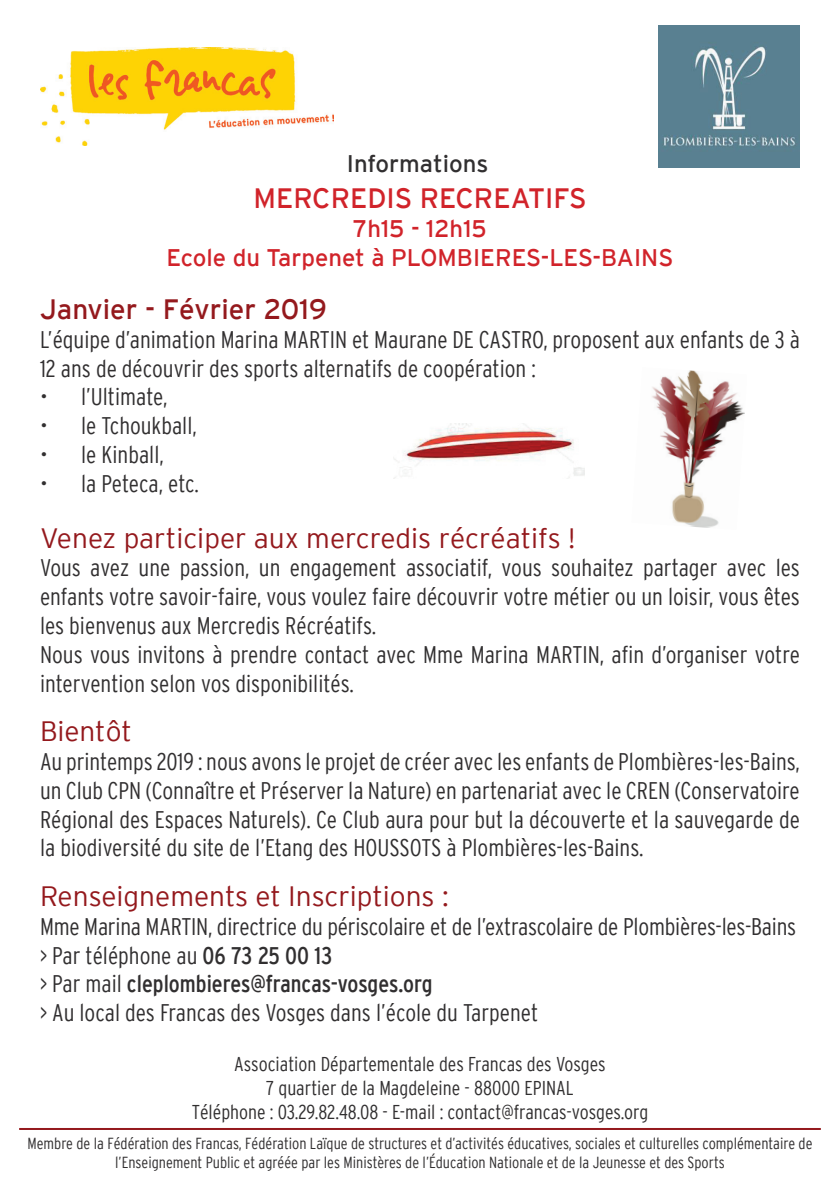
<style>
.page{position:relative;width:840px;height:1191px;background:#fff}
.page>*{position:absolute;margin:0;border:0;box-sizing:border-box;transform-origin:0 0}
.t1{font:300 28px "Interstate";color:#94191d}
.t2{font:28px "Interstate";color:#94191d}
.t3{font:28px "Interstate";color:#d1232a}
.t4{font:300 condensed 24px/28.8px "Interstate";color:#312f30}
.t5{font:24px/28.8px "Interstate";color:#d1232a;text-align:center}
.t6{font:24px "Interstate";color:#312f30}
.t7{font:300 condensed 20px/24px "Interstate";color:#312f30;text-align:center}
.t8{font:300 condensed 16px/19.2px "Interstate";color:#312f30;text-align:center}
.s1{font-weight:400}
</style>
<div class="page">
<img style="left:40px;top:47px;width:293px;height:98px">
<hr style="left:19px;top:1128px;width:801px;height:2px;background:#94191d">
<img style="left:652px;top:370px;width:93px;height:158px">
<img style="left:393px;top:424px;width:191px;height:54px">
<img style="left:658px;top:26px;width:141px;height:141px">
<p class="t6" style="left:347px;top:150px;width:143px">Informations</p>
<p class="t3" style="left:253px;top:183px;width:334px">MERCREDIS RECREATIFS</p>
<p class="t5" style="left:166px;top:214px;width:508px">7h15 - 12h15<br>Ecole du Tarpenet à PLOMBIERES-LES-BAINS</p>
<p class="t2" style="left:40px;top:293px;width:288px">Janvier - Février 2019</p>
<p class="t4" style="left:40px;top:325px;width:761px">L’équipe d’animation Marina MARTIN et Maurane DE CASTRO, proposent aux enfants de 3 à<br>12 ans de découvrir des sports alternatifs de coopération :</p>
<p class="t4" style="left:40px;top:382px;width:129px">• l’Ultimate,</p>
<p class="t4" style="left:40px;top:411px;width:158px">• le Tchoukball,</p>
<p class="t4" style="left:40px;top:440px;width:125px">• le Kinball,</p>
<p class="t4" style="left:40px;top:469px;width:160px">• la Peteca, etc.</p>
<p class="t1" style="left:40px;top:522px;width:536px">Venez participer aux mercredis récréatifs !</p>
<p class="t4" style="left:40px;top:553px;width:761px">Vous avez une passion, un engagement associatif, vous souhaitez partager avec les enfants votre savoir-faire, vous voulez faire découvrir votre métier ou un loisir, vous êtes les bienvenus aux Mercredis Récréatifs.<br>Nous vous invitons à prendre contact avec Mme Marina MARTIN, afin d’organiser votre intervention selon vos disponibilités.</p>
<p class="t1" style="left:40px;top:715px;width:93px">Bientôt</p>
<p class="t4" style="left:40px;top:747px;width:761px;text-align:justify">Au printemps 2019 : nous avons le projet de créer avec les enfants de Plombières-les-Bains, un Club CPN (Connaître et Préserver la Nature) en partenariat avec le CREN (Conservatoire Régional des Espaces Naturels). Ce Club aura pour but la découverte et la sauvegarde de la biodiversité du site de l’Etang des HOUSSOTS à Plombières-les-Bains.</p>
<p class="t1" style="left:40px;top:880px;width:410px">Renseignements et Inscriptions :</p>
<p class="t4" style="left:40px;top:911px;width:757px">Mme Marina MARTIN, directrice du périscolaire et de l’extrascolaire de Plombières-les-Bains &gt; Par téléphone au <span class="s1">06 73 25 00 13<br></span>&gt; Par mail <span class="s1">cleplombieres@francas-vosges.org<br></span>&gt; Au local des Francas des Vosges dans l’école du Tarpenet</p>
<p class="t7" style="left:192px;top:1051px;width:457px">Association Départementale des Francas des Vosges<br>7 quartier de la Magdeleine - 88000 EPINAL<br>Téléphone : 03.29.82.48.08 - E-mail : contact@francas-vosges.org</p>
<p class="t8" style="left:27px;top:1133px;width:786px">Membre de la Fédération des Francas, Fédération Laïque de structures et d’activités éducatives, sociales et culturelles complémentaire de l’Enseignement Public et agréée par les Ministères de l’Éducation Nationale et de la Jeunesse et des Sports</p>
</div>
